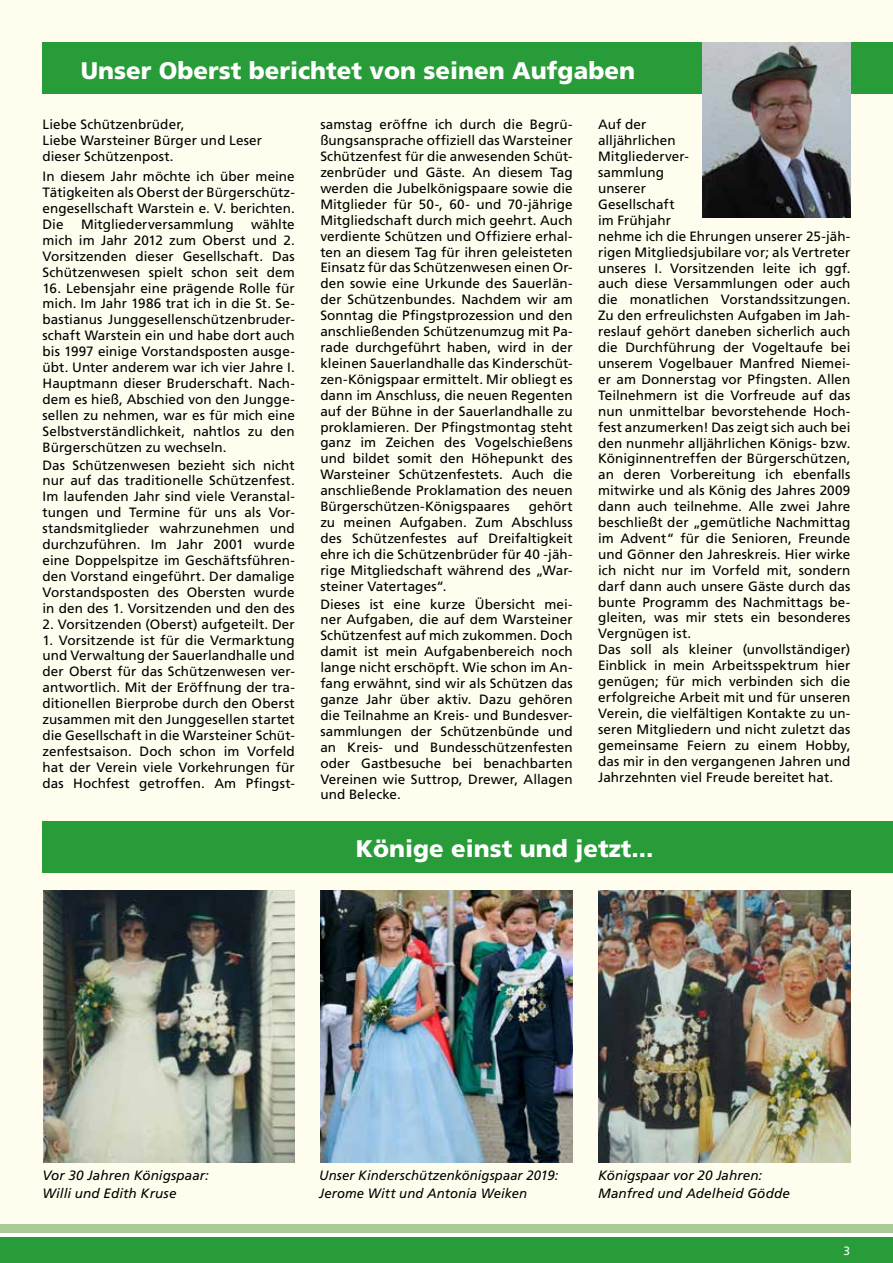
<style>
.page{position:relative;width:893px;height:1263px;background:#fff}
.page>*{position:absolute;margin:0;border:0;box-sizing:border-box;transform-origin:0 0}
.t1{font:900 24px "Frutiger LT";color:#fff}
.t2{font:13.5px/15.9px "Frutiger LT";letter-spacing:.005em;color:#000;text-align:justify}
.t3{font:italic 13.5px/18.8px "Frutiger LT";letter-spacing:.005em;color:#000}
.t4{font:12px "Frutiger LT";color:#fff}
</style>
<div class="page">
<div style="left:0;top:0;width:893px;height:1230px;background:#fffdee"></div>
<div style="left:0;top:1225px;width:893px;height:8px;background:#aacb98"></div>
<div style="left:0;top:1237px;width:893px;height:26px;background:#289c38"></div>
<div style="left:43px;top:43px;width:850px;height:51px;background:#289c38"></div>
<div style="left:43px;top:821px;width:850px;height:52px;background:#289c38"></div>
<img style="left:320px;top:890px;width:252px;height:272px">
<img style="left:598px;top:890px;width:252px;height:272px">
<img style="left:43px;top:890px;width:252px;height:272px">
<img style="left:703px;top:43px;width:147px;height:175px">
<h1 class="t1" style="left:81px;top:56px;width:556px">Unser Oberst berichtet von seinen Aufgaben</h1>
<p class="t2" style="left:43px;top:117px;width:221px;text-align:left">Liebe Schützenbrüder,<br>Liebe Warsteiner Bürger und Leser dieser Schützenpost.</p>
<p class="t2" style="left:43px;top:169px;width:254px">In diesem Jahr möchte ich über meine Tätigkeiten als Oberst der Bürgerschütz&shy;engesellschaft Warstein e. V. berichten.<br>Die</p>
<p class="t2" style="left:43px;top:216px;width:254px;text-indent:209px">wählte mich im Jahr 2012 zum Oberst und 2.<br>Vorsitzenden dieser Gesellschaft. Das Schützenwesen spielt schon seit dem</p>
<p class="t2" style="left:43px;top:280px;width:254px">16. Lebensjahr eine prägende Rolle für mich. Im Jahr 1986 trat ich in die St. Se&shy;bastianus Junggesellenschützenbruder&shy;schaft Warstein ein und habe dort auch bis 1997 einige Vorstandsposten ausge&shy;übt. Unter anderem war ich vier Jahre I.<br>Hauptmann dieser Bruderschaft. Nach&shy;dem es hieß, Abschied von den Jungge&shy;sellen zu nehmen, war es für mich eine Selbstverständlichkeit, nahtlos zu den Bürgerschützen zu wechseln.</p>
<p class="t2" style="left:43px;top:457px;width:254px">Das Schützenwesen bezieht sich nicht nur auf das traditionelle Schützenfest.<br>Im laufenden Jahr sind viele Veranstal&shy;tungen und Termine für uns als Vor&shy;standsmitglieder wahrzunehmen und durchzuführen. Im Jahr 2001 wurde eine Doppelspitze im Geschäftsführen&shy;den Vorstand eingeführt. Der damalige Vorstandsposten des Obersten wurde in den des 1. Vorsitzenden und den des</p>
<p class="t2" style="left:43px;top:616px;width:254px">2. Vorsitzenden (Oberst) aufgeteilt. Der</p>
<p class="t2" style="left:43px;top:632px;width:254px">1. Vorsitzende ist für die Vermarktung und Verwaltung der Sauerlandhalle und der Oberst für das Schützenwesen ver&shy;antwortlich. Mit der Eröffnung der tra&shy;ditionellen Bierprobe durch den Oberst zusammen mit den Junggesellen startet die Gesellschaft in die Warsteiner Schüt&shy;zenfestsaison. Doch schon im Vorfeld hat der Verein viele Vorkehrungen für das Hochfest getroffen. Am Pfingst-</p>
<p class="t2" style="left:81px;top:216px;width:154px">Mitgliederversammlung</p>
<p class="t2" style="left:320px;top:117px;width:254px">samstag eröffne ich durch die Begrü&shy;ßungsansprache offiziell das Warsteiner Schützenfest für die anwesenden Schüt&shy;zenbrüder und Gäste. An diesem Tag werden die Jubelkönigspaare sowie die Mitglieder für 50-, 60- und 70-jährige Mitgliedschaft durch mich geehrt. Auch verdiente Schützen und Offiziere erhal&shy;ten an diesem Tag für ihren geleisteten Einsatz für das Schützenwesen einen Or&shy;den sowie eine Urkunde des Sauerlän&shy;der Schützenbundes. Nachdem wir am Sonntag die Pfingstprozession und den anschließenden Schützenumzug mit Pa&shy;rade durchgeführt haben, wird in der kleinen Sauerlandhalle das Kinderschüt&shy;zen-Königspaar ermittelt. Mir obliegt es dann im Anschluss, die neuen Regenten auf der Bühne in der Sauerlandhalle zu proklamieren. Der Pfingstmontag steht ganz im Zeichen des Vogelschießens und bildet somit den Höhepunkt des Warsteiner Schützenfestets. Auch die anschließende Proklamation des neuen Bürgerschützen-Königspaares</p>
<p class="t2" style="left:320px;top:498px;width:254px;text-indent:209px">gehört zu meinen Aufgaben. Zum Abschluss des Schützenfestes auf Dreifaltigkeit ehre ich die Schützenbrüder für 40 -jäh&shy;rige Mitgliedschaft während des „War&shy;steiner Vatertages“.</p>
<p class="t2" style="left:320px;top:596px;width:254px">Dieses ist eine kurze Übersicht mei&shy;ner Aufgaben, die auf dem Warsteiner Schützenfest auf mich zukommen. Doch damit ist mein Aufgabenbereich noch lange nicht erschöpft. Wie schon im An&shy;fang erwähnt, sind wir als Schützen das ganze Jahr über aktiv. Dazu gehören die Teilnahme an Kreis- und Bundesver&shy;sammlungen der Schützenbünde und an Kreis- und Bundesschützenfesten oder Gastbesuche bei benachbarten Vereinen wie Suttrop, Drewer, Allagen und Belecke.</p>
<p class="t2" style="left:598px;top:117px;width:254px;text-align:left">Auf der<br>alljährlichen<br>Mitgliederver-<br>sammlung<br>unserer<br>Gesellschaft<br>im Frühjahr<br>nehme ich die Ehrungen unserer 25-jäh&shy;rigen Mitgliedsjubilare vor; als Vertreter unseres I. Vorsitzenden leite ich ggf. auch diese Versammlungen oder auch die monatlichen Vorstandssitzungen.<br>Zu den erfreulichsten Aufgaben im Jah&shy;reslauf gehört daneben sicherlich auch die Durchführung der Vogeltaufe bei unserem Vogelbauer Manfred Niemei&shy;er am Donnerstag vor Pfingsten. Allen Teilnehmern ist die Vorfreude auf das nun unmittelbar bevorstehende Hoch&shy;fest anzumerken! Das zeigt sich auch bei den nunmehr alljährlichen Königs- bzw.<br>Königinnentreffen der Bürgerschützen, an deren Vorbereitung ich ebenfalls mitwirke und als König des Jahres 2009 dann auch teilnehme. Alle zwei Jahre beschließt der „gemütliche Nachmittag im Advent“ für die Senioren, Freunde und Gönner den Jahreskreis. Hier wirke ich nicht nur im Vorfeld mit, sondern darf dann auch unsere Gäste durch das bunte Programm des Nachmittags be&shy;gleiten, was mir stets ein besonderes Vergnügen ist.<br>Das soll als kleiner (unvollständiger)<br>Einblick in mein Arbeitsspektrum hier genügen; für mich verbinden sich die erfolgreiche Arbeit mit und für unseren Verein, die vielfältigen Kontakte zu un&shy;seren Mitgliedern und nicht zuletzt das gemeinsame Feiern zu einem Hobby, das mir in den vergangenen Jahren und Jahrzehnten viel Freude bereitet hat.</p>
<h1 class="t1" style="left:356px;top:834px;width:299px">Könige einst und jetzt...</h1>
<p class="t3" style="left:43px;top:1166px;width:168px">Vor 30 Jahren Königspaar:<br>Willi und Edith Kruse</p>
<p class="t3" style="left:319px;top:1166px;width:241px">Unser Kinderschützenkönigspaar 2019:<br>Jerome Witt und Antonia Weiken</p>
<p class="t3" style="left:598px;top:1166px;width:193px">Königspaar vor 20 Jahren:<br>Manfred und Adelheid Gödde</p>
<p class="t4" style="left:843px;top:1243px;width:8px">3</p>
</div>
